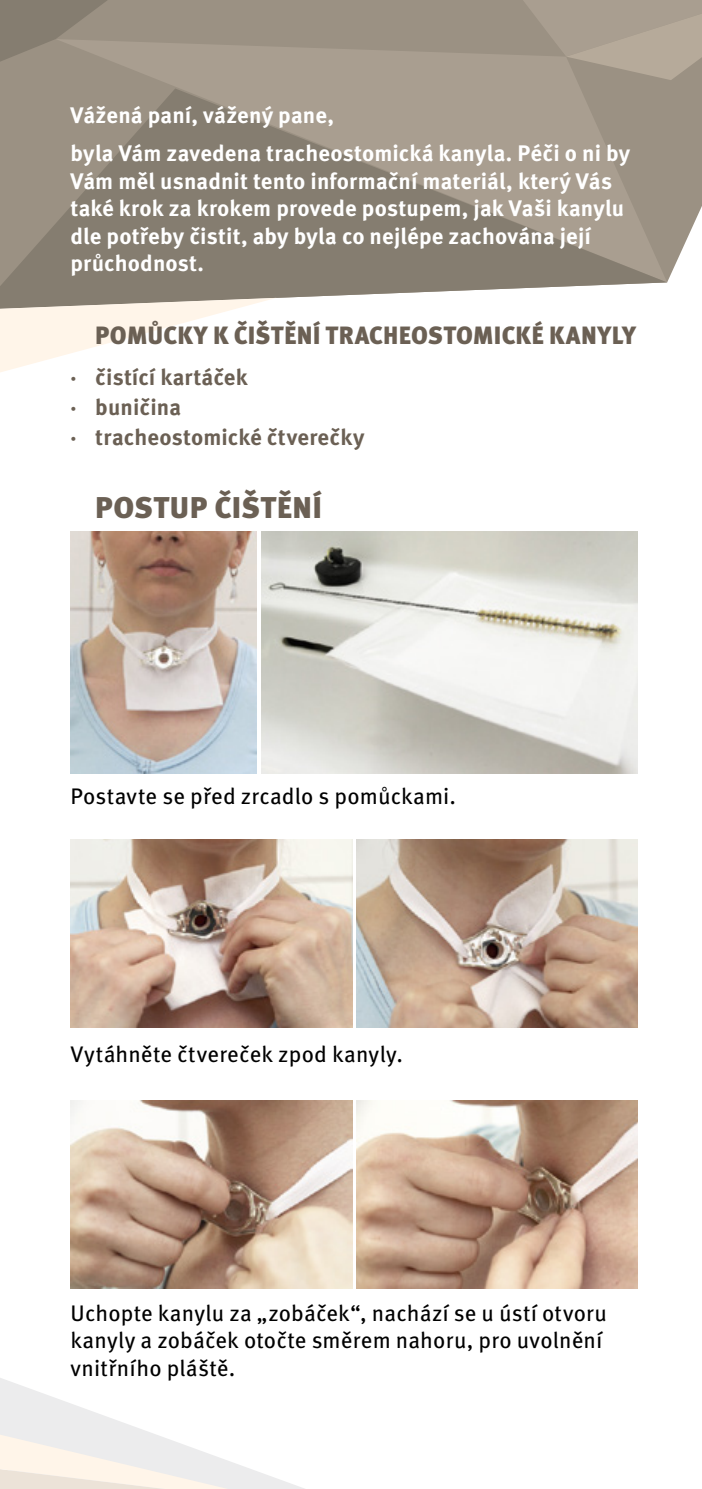
<style>
.page{position:relative;width:702px;height:1489px;background:#fff}
.page>*{position:absolute;margin:0;border:0;box-sizing:border-box;transform-origin:0 0}
.t1{font:900 30px "Meta Pro";letter-spacing:.015em;color:#6b6054}
.t2{font:900 25px "Meta Pro";letter-spacing:.01em;color:#6b6054}
.t3{font:700 22.5px/27.5px "Meta Pro";letter-spacing:.005em;color:#fff}
.t4{font:22.5px/27.5px "Meta Pro";letter-spacing:.005em;color:#000}
.t5{font:700 22.5px/30px "Meta Pro";letter-spacing:.005em;color:#6b6054}
</style>
<div class="page">
<svg style="left:667px;top:91px;width:35px;height:192px;fill:#9b9183"></svg>
<svg style="left:0;top:91px;width:667px;height:207px;background:#958c7f"></svg>
<svg style="left:0;top:298px;width:274px;height:74px"></svg>
<img style="left:70px;top:531px;width:186px;height:242px">
<img style="left:261px;top:531px;width:376px;height:243px">
<img style="left:70px;top:839px;width:282px;height:188px">
<img style="left:357px;top:839px;width:280px;height:188px">
<img style="left:70px;top:1100px;width:282px;height:188px">
<img style="left:357px;top:1100px;width:280px;height:188px">
<svg style="left:0;top:1378px;width:305px;height:111px"></svg>
<svg style="left:0;top:0;width:702px;height:91px;background:#a09688"></svg>
<p class="t3" style="left:70px;top:96px;width:561px;line-height:38.2px">Vážená paní, vážený pane,<br>byla Vám zavedena tracheostomická kanyla. Péči o ni by</p>
<p class="t3" style="left:70px;top:167px;width:555px">Vám měl usnadnit tento informační materiál, který Vás také krok za krokem provede postupem, jak Vaši kanylu dle potřeby čistit, aby byla co nejlépe zachována její průchodnost.</p>
<p class="t2" style="left:95px;top:320px;width:542px">POMŮCKY K ČIŠTĚNÍ TRACHEOSTOMICKÉ KANYLY</p>
<p class="t5" style="left:70px;top:362px;width:295px">∙ čistící kartáček<br>∙ buničina<br>∙ tracheostomické čtverečky</p>
<h1 class="t1" style="left:95px;top:489px;width:228px">POSTUP ČIŠTĚNÍ</h1>
<p class="t4" style="left:70px;top:782px;width:387px">Postavte se před zrcadlo s pomůckami.</p>
<p class="t4" style="left:70px;top:1040px;width:334px">Vytáhněte čtvereček zpod kanyly.</p>
<p class="t4" style="left:70px;top:1298px;width:538px">Uchopte kanylu za „zobáček“, nachází se u ústí otvoru kanyly a zobáček otočte směrem nahoru, pro uvolnění vnitřního pláště.</p>
</div>
